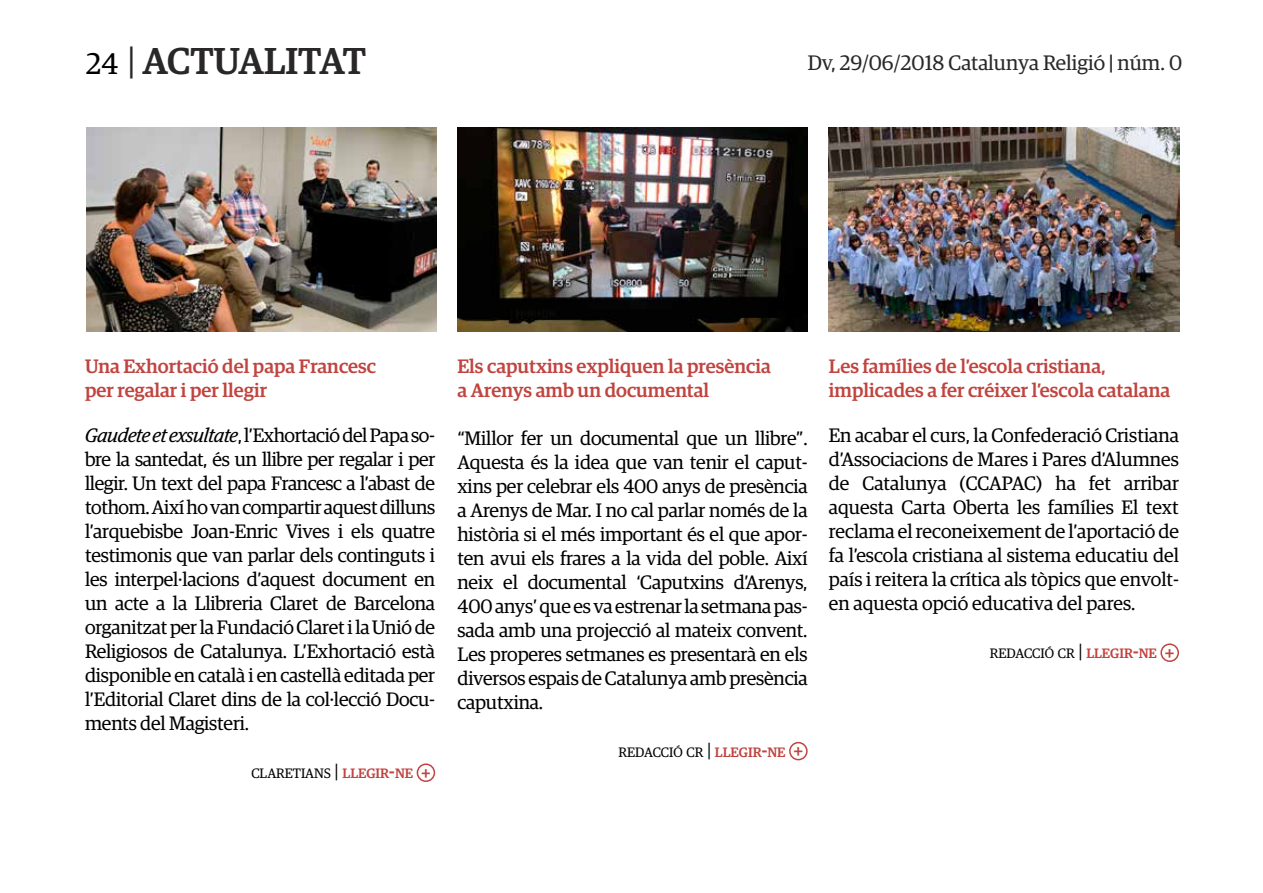
<style>
.page{position:relative;width:1263px;height:893px;background:#fff}
.page>*{position:absolute;margin:0;border:0;box-sizing:border-box;transform-origin:0 0}
.t1{font:500 37.5px "Guardian Egyp";color:#292727}
.t2{font:30px "Guardian Egyp";color:#000}
.t3{font:21px "Guardian Egyp";color:#292727}
.t4{font:19.5px/24px "Guardian Egyp";letter-spacing:-.01em;color:#000;text-align:justify}
.t5{font:500 19.5px/24px "Guardian Egyp";color:#c04440}
.t6{font:13.65px "Guardian Egyp";color:#000}
.s1{font-size:37.5px;color:#292727}
.s2{font-weight:500}
.s3{font-style:italic}
.s4{font-size:19.5px}
.s5{font-weight:500;color:#c04440}
.s6{font-weight:500;font-size:19.5px;color:#c04440}
</style>
<div class="page">
<img style="left:86px;top:128px;width:350px;height:204px">
<div style="left:417px;top:763px;width:18px;height:19px;border:2px solid #c04440;border-radius:50%"></div>
<div style="left:789px;top:742px;width:19px;height:18px;border:2px solid #c04440;border-radius:50%"></div>
<div style="left:1160px;top:643px;width:19px;height:19px;border:2px solid #c04440;border-radius:50%"></div>
<img style="left:829px;top:128px;width:350px;height:204px">
<img style="left:457px;top:128px;width:351px;height:204px">
<h2 class="t2" style="left:86px;top:43px;width:51px">24 <span class="s1">|</span></h2>
<p class="t3" style="left:808px;top:49px;width:376px">Dv, 29/06/2018 Catalunya Religió <span class="s2">|</span> núm. 0</p>
<h1 class="t1" style="left:142px;top:34px;width:225px">ACTUALITAT</h1>
<p class="t5" style="left:85px;top:352px;width:293px">Una Exhortació del papa Francesc per regalar i per llegir</p>
<p class="t4" style="left:85px;top:422px;width:352px"><span class="s3">Gaudete et exsultate</span>, l’Exhortació del Papa so&shy;bre la santedat, és un llibre per regalar i per llegir. Un text del papa Francesc a l’abast de tothom. Així ho van compartir aquest dilluns l’arquebisbe Joan-Enric Vives i els quatre testimonis que van parlar dels continguts i les interpel·lacions d’aquest document en un acte a la Llibreria Claret de Barcelona organitzat per la Fundació Claret i la Unió de Religiosos de Catalunya. L’Exhortació està disponible en català i en castellà editada per l’Editorial Claret dins de la col·lecció Docu&shy;ments del Magisteri.</p>
<p class="t6" style="left:251px;top:764px;width:181px">CLARETIANS <span class="s4">|</span> <span class="s5">LLEGIR</span><span class="s6">-</span><span class="s5">NE</span> <span class="s6">+</span></p>
<p class="t5" style="left:457px;top:352px;width:315px">Els caputxins expliquen la presència a Arenys amb un documental</p>
<p class="t4" style="left:457px;top:425px;width:352px">“Millor fer un documental que un llibre”.<br>Aquesta és la idea que van tenir el caput&shy;xins per celebrar els 400 anys de presència a Arenys de Mar. I no cal parlar només de la història si el més important és el que apor&shy;ten avui els frares a la vida del poble. Així neix el documental ‘Caputxins d’Arenys, 400 anys’ que es va estrenar la setmana pas&shy;sada amb una projecció al mateix convent.<br>Les properes setmanes es presentarà en els diversos espais de Catalunya amb presència caputxina.</p>
<p class="t6" style="left:619px;top:742px;width:186px">REDACCIÓ CR <span class="s4">|</span> <span class="s5">LLEGIR</span><span class="s6">-</span><span class="s5">NE</span> <span class="s6">+</span></p>
<p class="t5" style="left:829px;top:352px;width:343px">Les famílies de l’escola cristiana, implicades a fer créixer l’escola catalana</p>
<p class="t4" style="left:829px;top:422px;width:352px">En acabar el curs, la Confederació Cristiana d’Associacions de Mares i Pares d’Alumnes de Catalunya (CCAPAC) ha fet arribar aquesta Carta Oberta les famílies El text reclama el reconeixement de l’aportació de fa l’escola cristiana al sistema educatiu del país i reitera la crítica als tòpics que envolt&shy;en aquesta opció educativa del pares.</p>
<p class="t6" style="left:990px;top:644px;width:186px">REDACCIÓ CR <span class="s4">|</span> <span class="s5">LLEGIR</span><span class="s6">-</span><span class="s5">NE</span> <span class="s6">+</span></p>
</div>
